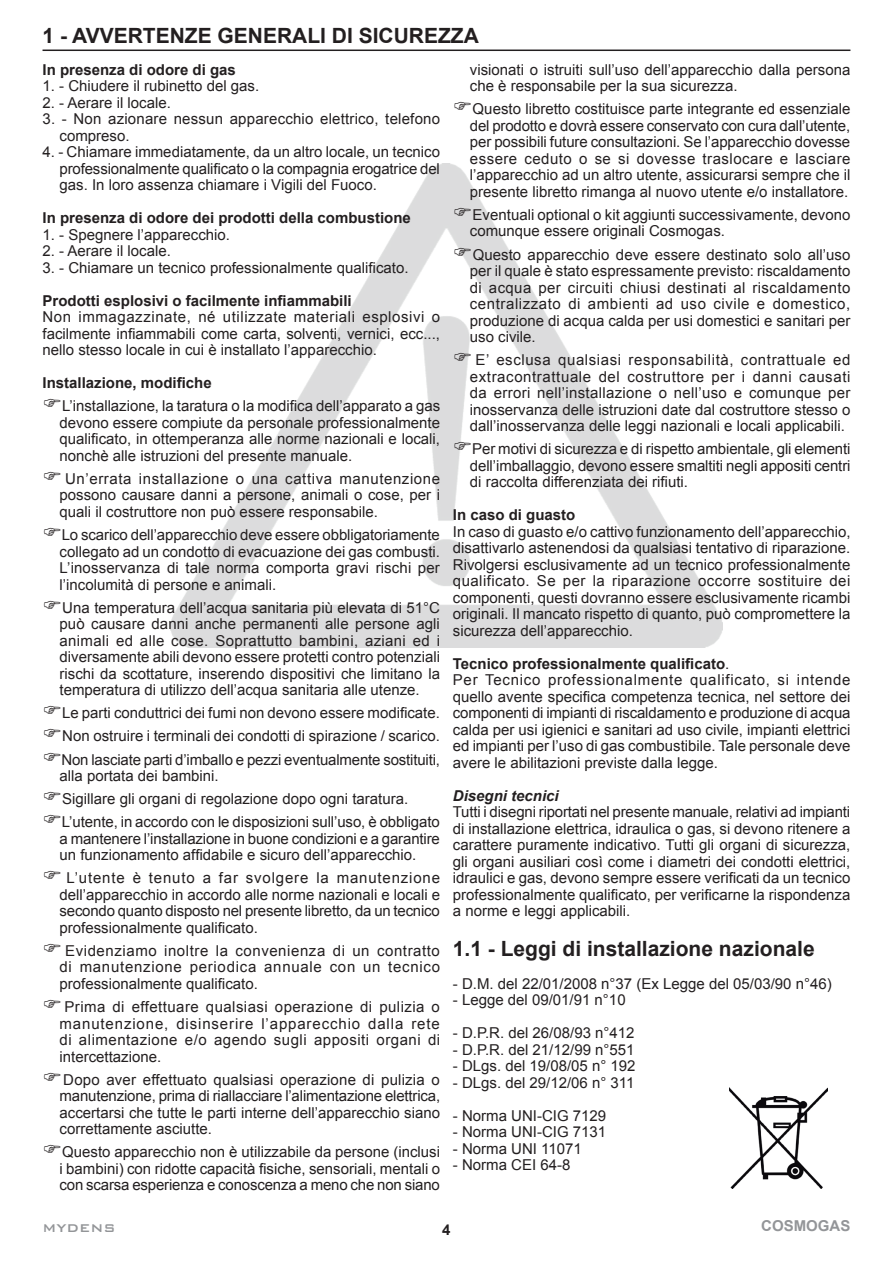
<style>
.page{position:relative;width:893px;height:1263px;background:#fff}
.page>*{position:absolute;margin:0;border:0;box-sizing:border-box;transform-origin:0 0}
.t1{font:700 21px "Arial";color:#231f20}
.t2{font:15px/16.5px "Arial";color:#231f20;text-align:justify}
.t3{font:15px/16.5px "Arial";letter-spacing:.02em;color:#231f20;text-align:center}
.t4{font:700 15px "Arial";color:#231f20}
.t5{font:italic 700 15px "Arial";color:#231f20}
.t6{font:700 15px "Arial";color:#939598}
.t7{font:500 15px "Bank Gothic BT";color:#939598}
.s1{font-weight:700}
</style>
<div class="page">
<hr style="left:43px;top:50px;width:807px;height:1px;background:#231f20">
<img style="left:170px;top:163px;width:553px;height:485px">
<img style="left:730px;top:1087px;width:98px;height:101px">
<svg style="left:455px;top:207px;width:16px;height:9px"></svg>
<svg style="left:455px;top:247px;width:16px;height:8px"></svg>
<svg style="left:455px;top:353px;width:16px;height:8px"></svg>
<svg style="left:455px;top:442px;width:16px;height:8px"></svg>
<h1 class="t1" style="left:43px;top:20px;width:438px">1 - AVVERTENZE GENERALI DI SICUREZZA</h1>
<p class="t4" style="left:43px;top:59px;width:195px">In presenza di odore di gas</p>
<p class="t2" style="left:43px;top:78px;width:218px">1. - Chiudere il rubinetto del gas.</p>
<p class="t2" style="left:43px;top:94px;width:130px">2. - Aerare il locale.</p>
<p class="t2" style="left:60px;top:111px;width:382px;text-indent:-17px">3. - Non azionare nessun apparecchio elettrico, telefono compreso.</p>
<p class="t2" style="left:60px;top:144px;width:382px;text-indent:-17px">4. - Chiamare immediatamente, da un altro locale, un tecnico professionalmente qualificato o la compagnia erogatrice del gas. In loro assenza chiamare i Vigili del Fuoco.</p>
<p class="t4" style="left:43px;top:207px;width:370px">In presenza di odore dei prodotti della combustione</p>
<p class="t2" style="left:43px;top:226px;width:189px">1. - Spegnere l’apparecchio.</p>
<p class="t2" style="left:43px;top:243px;width:130px">2. - Aerare il locale.</p>
<p class="t2" style="left:43px;top:259px;width:367px">3. - Chiamare un tecnico professionalmente qualificato.</p>
<p class="t4" style="left:43px;top:290px;width:311px">Prodotti esplosivi o facilmente infiammabili</p>
<p class="t2" style="left:43px;top:309px;width:399px">Non immagazzinate, né utilizzate materiali esplosivi o facilmente infiammabili come carta, solventi, vernici, ecc..., nello stesso locale in cui è installato l’apparecchio.</p>
<p class="t4" style="left:43px;top:372px;width:171px">Installazione, modifiche</p>
<p class="t2" style="left:60px;top:398px;width:382px">L’installazione, la taratura o la modifica dell’apparato a gas devono essere compiute da personale professionalmente qualificato, in ottemperanza alle norme nazionali e locali, nonchè alle istruzioni del presente manuale.</p>
<p class="t2" style="left:60px;top:470px;width:382px;text-indent:6px">Un’errata installazione o una cattiva manutenzione possono causare danni a persone, animali o cose, per i quali il costruttore non può essere responsabile.</p>
<p class="t2" style="left:60px;top:526px;width:382px">Lo scarico dell’apparecchio deve essere obbligatoriamente collegato ad un condotto di evacuazione dei gas combusti.<br>L’inosservanza di tale norma comporta gravi rischi per l’incolumità di persone e animali.</p>
<p class="t2" style="left:60px;top:599px;width:382px">Una temperatura dell’acqua sanitaria più elevata di 51°C può causare danni anche permanenti alle persone agli animali ed alle cose. Soprattutto bambini, aziani ed i diversamente abili devono essere protetti contro potenziali rischi da scottature, inserendo dispositivi che limitano la temperatura di utilizzo dell’acqua sanitaria alle utenze.</p>
<p class="t2" style="left:61px;top:701px;width:380px;line-height:23.1px">Le parti conduttrici dei fumi non devono essere modificate.<br>Non ostruire i terminali dei condotti di spirazione / scarico.<br>Non lasciate parti d’imballo e pezzi eventualmente sostituiti,</p>
<p class="t2" style="left:60px;top:764px;width:382px;line-height:23.1px;text-align:left">alla portata dei bambini.<br>Sigillare gli organi di regolazione dopo ogni taratura.<br>L’utente, in accordo con le disposizioni sull’uso, è obbligato</p>
<p class="t2" style="left:60px;top:830px;width:382px">a mantenere l’installazione in buone condizioni e a garantire un funzionamento affidabile e sicuro dell’apparecchio.</p>
<p class="t2" style="left:60px;top:870px;width:382px;text-indent:7px">L’utente è tenuto a far svolgere la manutenzione dell’apparecchio in accordo alle norme nazionali e locali e secondo quanto disposto nel presente libretto, da un tecnico professionalmente qualificato.</p>
<p class="t2" style="left:60px;top:942px;width:382px;text-indent:6px">Evidenziamo inoltre la convenienza di un contratto di manutenzione periodica annuale con un tecnico professionalmente qualificato.</p>
<p class="t2" style="left:60px;top:998px;width:382px;text-indent:5px">Prima di effettuare qualsiasi operazione di pulizia o manutenzione, disinserire l’apparecchio dalla rete di alimentazione e/o agendo sugli appositi organi di intercettazione.</p>
<p class="t2" style="left:60px;top:1071px;width:382px">Dopo aver effettuato qualsiasi operazione di pulizia o manutenzione, prima di riallacciare l’alimentazione elettrica, accertarsi che tutte le parti interne dell’apparecchio siano correttamente asciutte.</p>
<p class="t2" style="left:60px;top:1143px;width:382px">Questo apparecchio non è utilizzabile da persone (inclusi i bambini) con ridotte capacità fisiche, sensoriali, mentali o con scarsa esperienza e conoscenza a meno che non siano</p>
<p class="t2" style="left:470px;top:61px;width:382px">visionati o istruiti sull’uso dell’apparecchio dalla persona che è responsabile per la sua sicurezza.</p>
<p class="t2" style="left:470px;top:101px;width:382px">Questo libretto costituisce parte integrante ed essenziale del prodotto e dovrà essere conservato con cura dall’utente, per possibili future consultazioni. Se l’apparecchio dovesse essere ceduto o se si dovesse traslocare e lasciare l’apparecchio ad un altro utente, assicurarsi sempre che il presente libretto rimanga al nuovo utente e/o installatore.</p>
<p class="t2" style="left:470px;top:206px;width:382px">Eventuali optional o kit aggiunti successivamente, devono comunque essere originali Cosmogas.</p>
<p class="t2" style="left:470px;top:246px;width:382px">Questo apparecchio deve essere destinato solo all’uso per il quale è stato espressamente previsto: riscaldamento di acqua per circuiti chiusi destinati al riscaldamento centralizzato di ambienti ad uso civile e domestico, produzione di acqua calda per usi domestici e sanitari per uso civile.</p>
<p class="t3" style="left:470px;top:351px;width:382px">E’ esclusa qualsiasi responsabilità, contrattuale ed extracontrattuale del costruttore per i danni causati da errori nell’installazione o nell’uso e comunque per inosservanza delle istruzioni date dal costruttore stesso o dall’inosservanza delle leggi nazionali e locali applicabili.</p>
<p class="t2" style="left:470px;top:441px;width:382px">Per motivi di sicurezza e di rispetto ambientale, gli elementi dell’imballaggio, devono essere smaltiti negli appositi centri di raccolta differenziata dei rifiuti.</p>
<p class="t4" style="left:453px;top:504px;width:124px">In caso di guasto</p>
<p class="t2" style="left:453px;top:523px;width:399px">In caso di guasto e/o cattivo funzionamento dell’apparecchio, disattivarlo astenendosi da qualsiasi tentativo di riparazione.<br>Rivolgersi esclusivamente ad un tecnico professionalmente qualificato. Se per la riparazione occorre sostituire dei componenti, questi dovranno essere esclusivamente ricambi originali. Il mancato rispetto di quanto, può compromettere la sicurezza dell’apparecchio.</p>
<p class="t2" style="left:453px;top:655px;width:399px;text-align:left"><span class="s1">Tecnico professionalmente qualificato</span>.<br>Per Tecnico professionalmente qualificato, si intende quello avente specifica competenza tecnica, nel settore dei componenti di impianti di riscaldamento e produzione di acqua calda per usi igienici e sanitari ad uso civile, impianti elettrici ed impianti per l’uso di gas combustibile. Tale personale deve avere le abilitazioni previste dalla legge.</p>
<p class="t5" style="left:453px;top:785px;width:107px">Disegni tecnici</p>
<p class="t2" style="left:453px;top:804px;width:399px">Tutti i disegni riportati nel presente manuale, relativi ad impianti di installazione elettrica, idraulica o gas, si devono ritenere a carattere puramente indicativo. Tutti gli organi di sicurezza, gli organi ausiliari così come i diametri dei condotti elettrici, idraulici e gas, devono sempre essere verificati da un tecnico professionalmente qualificato, per verificarne la rispondenza a norme e leggi applicabili.</p>
<h1 class="t1" style="left:453px;top:934px;width:363px">1.1 - Leggi di installazione nazionale</h1>
<p class="t2" style="left:453px;top:975px;width:380px">- D.M. del 22/01/2008 n°37 (Ex Legge del 05/03/90 n°46)</p>
<p class="t2" style="left:453px;top:992px;width:174px">- Legge del 09/01/91 n°10</p>
<p class="t2" style="left:453px;top:1025px;width:183px">- D.P.R. del 26/08/93 n°412</p>
<p class="t2" style="left:453px;top:1041px;width:183px">- D.P.R. del 21/12/99 n°551</p>
<p class="t2" style="left:453px;top:1058px;width:184px">- DLgs. del 19/08/05 n° 192</p>
<p class="t2" style="left:453px;top:1074px;width:183px">- DLgs. del 29/12/06 n° 311</p>
<p class="t2" style="left:453px;top:1107px;width:155px">- Norma UNI-CIG 7129</p>
<p class="t2" style="left:453px;top:1124px;width:155px">- Norma UNI-CIG 7131</p>
<p class="t2" style="left:453px;top:1140px;width:130px">- Norma UNI 11071</p>
<p class="t2" style="left:453px;top:1157px;width:119px">- Norma CEI 64-8</p>
<p class="t7" style="left:43px;top:1220px;width:75px">MYDENS</p>
<p class="t4" style="left:442px;top:1219px;width:10px">4</p>
<p class="t6" style="left:761px;top:1215px;width:91px">COSMOGAS</p>
</div>
